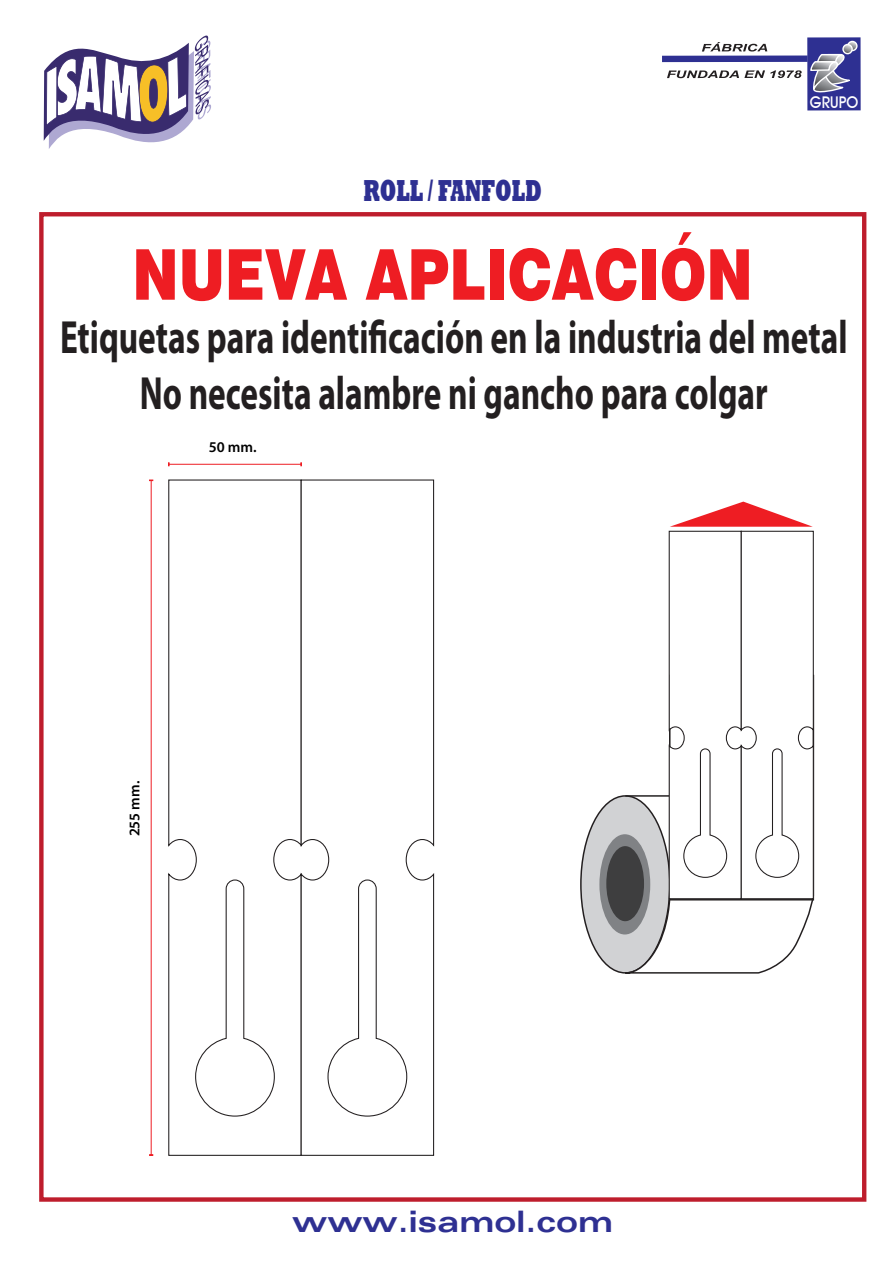
<style>
.page{position:relative;width:893px;height:1263px;background:#fff}
.page>*{position:absolute;margin:0;border:0;box-sizing:border-box;transform-origin:0 0}
.t1{font:900 70.05px "Swiss 721 BT";color:#ee1d23;scale:.81 1}
.t2{font:700 46.8px/56.1px "Myriad Pro";color:#231f20;text-align:center;scale:.71 1}
.t3{font:800 31.2px "Rockwell";color:#2e3092;scale:.62 1}
.t4{font:700 29.7px "Univers Extended";color:#2e3092}
.t5{font:500 16.2px "Avant Garde IT Cby BT";color:#fff;scale:.93 1}
.t6{font:600 15px "Myriad Pro";color:#000001}
.t7{font:600 14.85px "Myriad Pro";color:#000001}
</style>
<div class="page">
<div style="left:39px;top:212px;width:827px;height:990px;border:4px solid #be1d2c"></div>
<svg style="left:44px;top:35px;width:167px;height:114px"></svg>
<div style="left:807px;top:37px;width:54px;height:73px;background:#2e3092"></div>
<div style="left:847px;top:41px;width:11px;height:10px;border:1px solid #fff;border-radius:50%"></div>
<svg style="left:810px;top:41px;width:47px;height:52px"></svg>
<div style="left:842px;top:44px;width:11px;height:10px;border:1px solid #fff;border-radius:50%"></div>
<div style="left:662px;top:56px;width:146px;height:6px;background:#2e3092"></div>
<svg style="left:667px;top:70px;width:135px;height:8px"></svg>
<svg style="left:702px;top:42px;width:65px;height:10px"></svg>
<hr style="left:169px;top:464px;width:132px;height:1px;background:#ee1d23">
<div style="left:581px;top:796px;width:89px;height:177px;background:#d1d2d4;border-radius:50%"></div>
<div style="left:599px;top:834px;width:51px;height:100px;background:#808285;border-radius:50%"></div>
<div style="left:606px;top:846px;width:38px;height:75px;background:#3e3e3f;border-radius:50%"></div>
<svg style="left:624px;top:675px;width:191px;height:299px"></svg>
<svg style="left:168px;top:479px;width:132px;height:677px"></svg>
<svg style="left:300px;top:479px;width:135px;height:677px"></svg>
<hr style="left:151px;top:480px;width:1px;height:675px;background:#ee1d23">
<svg style="left:668px;top:502px;width:146px;height:398px"></svg>
<p class="t3" style="left:364px;top:172px;width:289px">ROLL / FANFOLD</p>
<p class="t5" style="left:810px;top:92px;width:54px">GRUPO</p>
<h1 class="t1" style="left:132px;top:232px;width:767px">NUEVA APLICACIÓN</h1>
<p class="t2" style="left:60px;top:309px;width:1111px">Etiquetas para identificación en la industria del metal<br>No necesita alambre ni gancho para colgar</p>
<p class="t6" style="left:209px;top:438px;width:49px">50 mm.</p>
<p class="t7" style="left:125px;top:836px;width:57px;rotate:-90deg">255 mm.</p>
<p class="t4" style="left:292px;top:1201px;width:323px">www.isamol.com</p>
</div>
